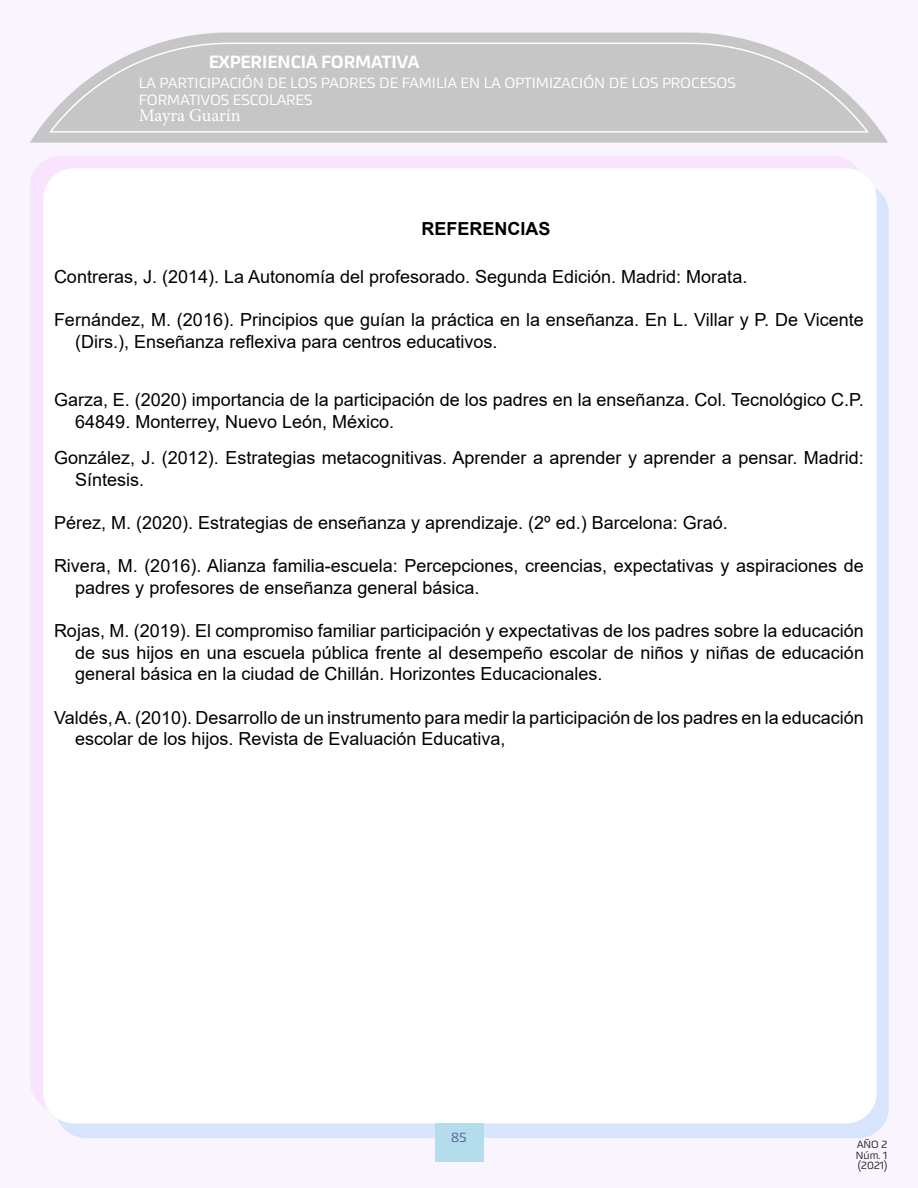
<style>
.page{position:relative;width:918px;height:1188px;background:#fff}
.page>*{position:absolute;margin:0;border:0;box-sizing:border-box;transform-origin:0 0}
.List_Paragraph{font:18px/21.6px "Arial";color:#000}
.t1{font:500 18px "Akceler A";color:#fff}
.t2{font:18px "Minion Pro";color:#fff}
.List_Paragraph-2{font:700 18px "Arial";color:#000}
.t3{font:15px/16.5px "Akceler A";color:#fff}
.t4{font:13.5px "Akceler A";color:#5c5ea9}
.t5{font:10.5px/10.5px "Akceler A";color:#231f20;text-align:justify}
</style>
<div class="page">
<img style="left:0;top:0;width:918px;height:1188px">
<div style="left:435px;top:1123px;width:48px;height:39px;background:#b3ddeb"></div>
<div style="left:54px;top:187px;width:810px;height:17px;background:#fff"></div>
<p class="t1" style="left:209px;top:48px;width:212px">EXPERIENCIA FORMATIVA</p>
<p class="t3" style="left:139px;top:74px;width:598px">LA PARTICIPACIÓN DE LOS PADRES DE FAMILIA EN LA OPTIMIZACIÓN DE LOS PROCESOS<br>FORMATIVOS ESCOLARES</p>
<p class="t2" style="left:139px;top:104px;width:103px">Mayra Guarín</p>
<p class="List_Paragraph-2" style="left:421px;top:216px;width:131px">REFERENCIAS</p>
<p class="List_Paragraph" style="left:54px;top:266px;width:695px">Contreras, J. (2014). La Autonomía del profesorado. Segunda Edición. Madrid: Morata.</p>
<p class="List_Paragraph" style="left:75px;top:309px;width:790px;text-indent:-21px">Fernández, M. (2016). Principios que guían la práctica en la enseñanza. En L. Villar y P. De Vicente (Dirs.), Enseñanza reflexiva para centros educativos.</p>
<p class="List_Paragraph" style="left:75px;top:389px;width:790px;text-indent:-21px">Garza, E. (2020) importancia de la participación de los padres en la enseñanza. Col. Tecnológico C.P.<br>64849. Monterrey, Nuevo León, México.</p>
<p class="List_Paragraph" style="left:75px;top:447px;width:790px;text-indent:-21px">González, J. (2012). Estrategias metacognitivas. Aprender a aprender y aprender a pensar. Madrid:<br>Síntesis.</p>
<p class="List_Paragraph" style="left:54px;top:512px;width:675px">Pérez, M. (2020). Estrategias de enseñanza y aprendizaje. (2º ed.) Barcelona: Graó.</p>
<p class="List_Paragraph" style="left:75px;top:555px;width:790px;text-indent:-21px">Rivera, M. (2016). Alianza familia-escuela: Percepciones, creencias, expectativas y aspiraciones de padres y profesores de enseñanza general básica.</p>
<p class="List_Paragraph" style="left:75px;top:620px;width:790px;text-align:justify;text-indent:-21px">Rojas, M. (2019). El compromiso familiar participación y expectativas de los padres sobre la educación de sus hijos en una escuela pública frente al desempeño escolar de niños y niñas de educación general básica en la ciudad de Chillán. Horizontes Educacionales.</p>
<p class="List_Paragraph" style="left:75px;top:706px;width:790px;text-indent:-21px">Valdés, A. (2010). Desarrollo de un instrumento para medir la participación de los padres en la educación escolar de los hijos. Revista de Evaluación Educativa,</p>
<p class="t4" style="left:451px;top:1127px;width:17px">85</p>
<p class="t5" style="left:855px;top:1139px;width:33px;rotate:-1deg">AÑO 2<br>Núm. 1 (2021)</p>
</div>
